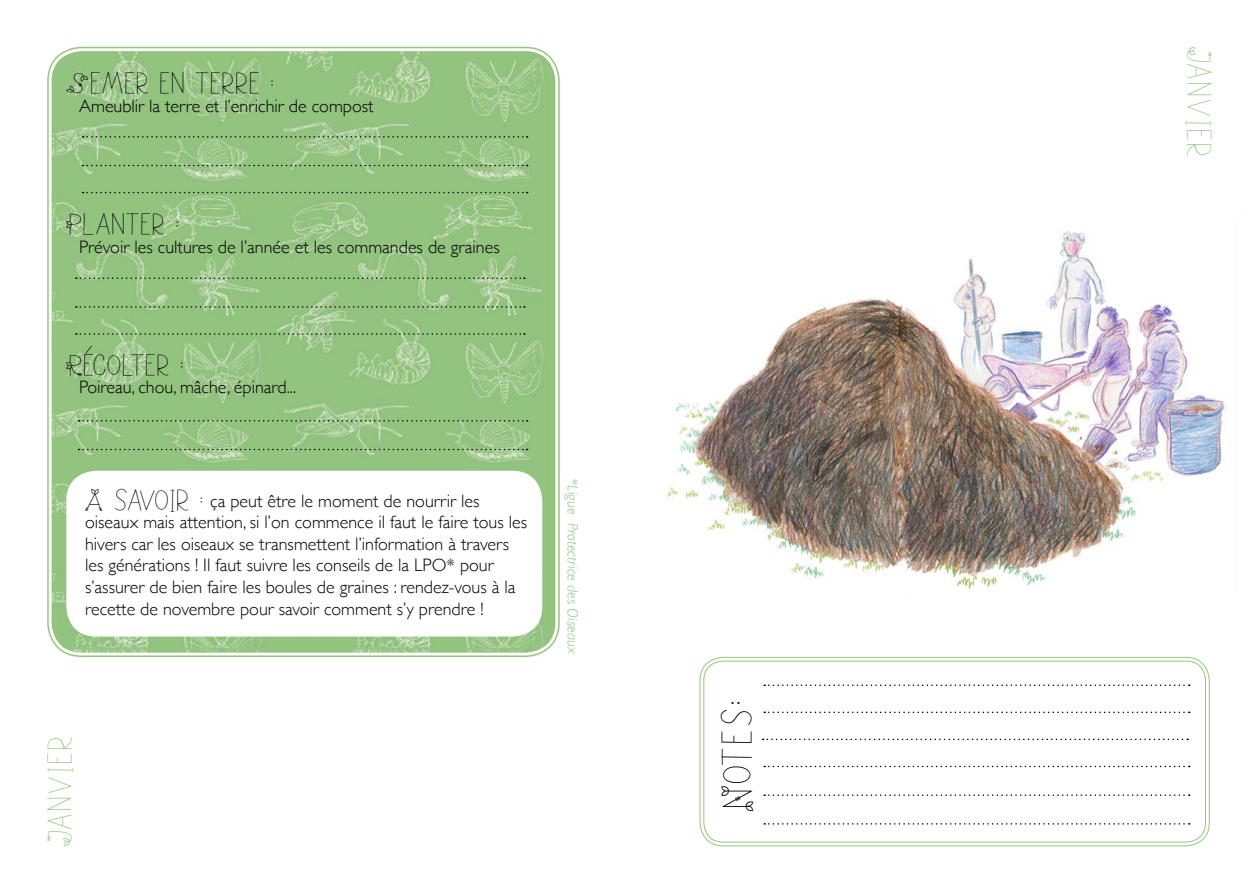
<style>
.page{position:relative;width:1259px;height:893px;background:#fff}
.page>*{position:absolute;margin:0;border:0;box-sizing:border-box;transform-origin:0 0}
.t1{font:24px "NATUR Egreen";letter-spacing:.12em;color:#000}
.t2{font:19.5px "NATUR Egreen";letter-spacing:.18em;color:#95c580}
.t3{font:300 18px/21.6px "Gill Sans";color:#000}
.t4{font:16.95px "NATUR Egreen";letter-spacing:.09em;color:#000;scale:1.06 1}
.t5{font:italic 300 15px "Gill Sans";color:#92c37f}
.s1{font-family:"NATUR Egreen";font-weight:400;font-size:16.95px}
.s2{font-size:27px}
</style>
<div class="page">
<img style="left:52px;top:51px;width:503px;height:601px">
<div style="left:55px;top:54px;width:497px;height:595px;border:2px solid #95c580;border-radius:26px"></div>
<div style="left:699px;top:657px;width:510px;height:189px;border:1px solid #95c580;border-radius:23px"></div>
<div style="left:703px;top:661px;width:503px;height:181px;border:1px solid #95c580;border-radius:19px"></div>
<svg style="left:764px;top:823px;width:425px;height:2px"></svg>
<svg style="left:762px;top:739px;width:426px;height:1px"></svg>
<svg style="left:764px;top:712px;width:425px;height:1px"></svg>
<svg style="left:764px;top:684px;width:425px;height:2px"></svg>
<svg style="left:764px;top:766px;width:425px;height:1px"></svg>
<svg style="left:764px;top:794px;width:425px;height:2px"></svg>
<div style="left:66px;top:471px;width:476px;height:166px;background:#fff;border-radius:30px"></div>
<svg style="left:83px;top:136px;width:444px;height:2px"></svg>
<svg style="left:83px;top:192px;width:444px;height:1px"></svg>
<svg style="left:83px;top:165px;width:444px;height:1px"></svg>
<svg style="left:76px;top:277px;width:449px;height:2px"></svg>
<svg style="left:76px;top:333px;width:449px;height:2px"></svg>
<svg style="left:76px;top:306px;width:449px;height:2px"></svg>
<svg style="left:79px;top:420px;width:448px;height:2px"></svg>
<svg style="left:79px;top:449px;width:448px;height:1px"></svg>
<img style="left:666px;top:231px;width:560px;height:359px">
<p class="t4" style="left:66px;top:74px;width:198px">SEMER EN TERRE :</p>
<p class="t3" style="left:79px;top:94px;width:296px">Ameublir la terre et l’enrichir de compost</p>
<p class="t4" style="left:66px;top:215px;width:108px">PLANTER :</p>
<p class="t3" style="left:79px;top:235px;width:422px">Prévoir les cultures de l’année et les commandes de graines</p>
<p class="t4" style="left:66px;top:356px;width:112px">RÉCOLTER :</p>
<p class="t3" style="left:79px;top:376px;width:219px">Poireau, chou, mâche, épinard...</p>
<p class="t3" style="left:85px;top:489px;width:444px"><span class="s1">A SAVOIR :</span> ça peut être le moment de nourrir les oiseaux mais attention, si l’on commence il faut le faire tous les hivers car les oiseaux se transmettent l’information à travers les générations ! Il faut suivre les conseils de la LPO* pour s’assurer de bien faire les boules de graines : rendez-vous à la recette de novembre pour savoir comment s’y prendre !</p>
<p class="t2" style="left:50px;top:846px;width:111px;rotate:-90deg">JANVIER</p>
<p class="t5" style="left:581px;top:478px;width:177px;rotate:90deg">*Ligue Protectrice des Oiseaux</p>
<h1 class="t1" style="left:724px;top:811px;width:112px;rotate:-90deg">NOTES<span class="s2">:</span></h1>
<p class="t2" style="left:1209px;top:47px;width:111px;rotate:90deg">JANVIER</p>
</div>
